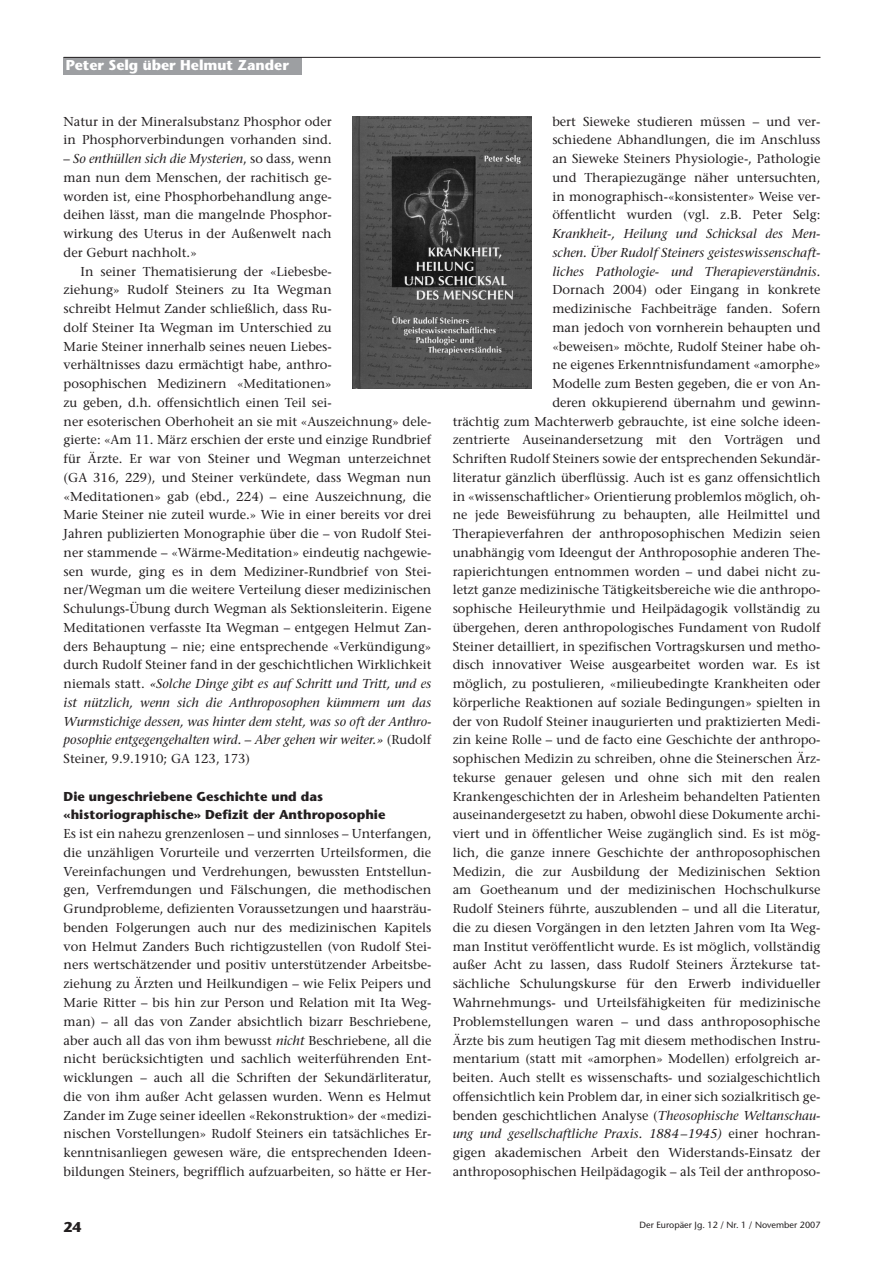
<style>
.page{position:relative;width:893px;height:1263px;background:#fff}
.page>*{position:absolute;margin:0;border:0;box-sizing:border-box;transform-origin:0 0}
.t1{font:700 14.25px "Stone Sans";color:#fff}
.t2{font:700 14.25px "Stone Sans";color:#231f20}
.t3{font:12.9px/18.8px "Stone Serif";color:#231f20;text-align:justify}
.t4{font:italic 12.9px/18.8px "Stone Serif";color:#231f20;text-align:justify}
.t5{font:700 12.9px/18.8px "Stone Sans";color:#231f20}
.t6{font:9px "Stone Sans";color:#231f20}
.s1{font-style:italic}
.s2{font-weight:600}
</style>
<div class="page">
<div style="left:64px;top:57px;width:238px;height:17px;background:#9d9fa2"></div>
<hr style="left:64px;top:57px;width:756px;height:1px;background:#231f20">
<img style="left:353px;top:116px;width:178px;height:272px">
<p class="t1" style="left:66px;top:60px;width:225px">Peter Selg über Helmut Zander</p>
<p class="t3" style="left:64px;top:113px;width:270px">Natur in der Mineralsubstanz Phosphor oder in Phosphorverbindungen vorhanden sind.</p>
<p class="t3" style="left:64px;top:151px;width:270px">– <span class="s1">So enthüllen sich die Mysterien</span>, so dass, wenn man nun dem Menschen, der rachitisch ge&shy;worden ist, eine Phosphorbehandlung ange&shy;deihen lässt, man die mangelnde Phosphor&shy;wirkung des Uterus in der Außenwelt nach der Geburt nachholt.»</p>
<p class="t3" style="left:64px;top:263px;width:369px;text-align:left;text-indent:17px">In seiner Thematisierung der «Liebesbe-<br>ziehung» Rudolf Steiners zu Ita Wegman<br>schreibt Helmut Zander schließlich, dass Ru-<br>dolf Steiner Ita Wegman im Unterschied zu<br>Marie Steiner innerhalb seines neuen Liebes-<br>verhältnisses dazu ermächtigt habe, anthro-<br>posophischen Medizinern «Meditationen»<br>zu geben, d.h. offensichtlich einen Teil sei-<br>ner esoterischen Oberhoheit an sie mit «Auszeichnung» dele&shy;gierte: «Am 11. März erschien der erste und einzige Rundbrief für Ärzte. Er war von Steiner und Wegman unterzeichnet (GA 316, 229), und Steiner verkündete, dass Wegman nun «Meditationen» gab (ebd., 224) – eine Auszeichnung, die Marie Steiner nie zuteil wurde.» Wie in einer bereits vor drei Jahren publizierten Monographie über die – von Rudolf Stei&shy;ner stammende – «Wärme-Meditation» eindeutig nachgewie&shy;sen wurde, ging es in dem Mediziner-Rundbrief von Stei&shy;ner/Wegman um die weitere Verteilung dieser medizinischen Schulungs-Übung durch Wegman als Sektionsleiterin. Eigene Meditationen verfasste Ita Wegman – entgegen Helmut Zan&shy;ders Behauptung – nie; eine entsprechende «Verkündigung» durch Rudolf Steiner fand in der geschichtlichen Wirklichkeit niemals statt. <span class="s1">«Solche Dinge gibt es auf Schritt und Tritt, und es ist nützlich, wenn sich die Anthroposophen kümmern um das Wurmstichige dessen, was hinter dem steht, was so oft der Anthro&shy;posophie entgegengehalten wird. – Aber gehen wir weiter.»</span> (Rudolf Steiner, 9.9.1910; GA 123, 173)</p>
<p class="t5" style="left:64px;top:788px;width:323px">Die ungeschriebene Geschichte und das «historiographische» Defizit der Anthroposophie</p>
<p class="t3" style="left:64px;top:826px;width:369px">Es ist ein nahezu grenzenlosen – und sinnloses – Unterfangen, die unzähligen Vorurteile und verzerrten Urteilsformen, die Vereinfachungen und Verdrehungen, bewussten Entstellun&shy;gen, Verfremdungen und Fälschungen, die methodischen Grundprobleme, defizienten Voraussetzungen und haarsträu&shy;benden Folgerungen auch nur des medizinischen Kapitels von Helmut Zanders Buch richtigzustellen (von Rudolf Stei&shy;ners wertschätzender und positiv unterstützender Arbeitsbe&shy;ziehung zu Ärzten und Heilkundigen – wie Felix Peipers und Marie Ritter – bis hin zur Person und Relation mit Ita Weg&shy;man) – all das von Zander absichtlich bizarr Beschriebene, aber auch all das von ihm bewusst <span class="s1">nicht</span> Beschriebene, all die nicht berücksichtigten und sachlich weiterführenden Ent&shy;wicklungen – auch all die Schriften der Sekundärliteratur, die von ihm außer Acht gelassen wurden. Wenn es Helmut Zander im Zuge seiner ideellen «Rekonstruktion» der «medizi&shy;nischen Vorstellungen» Rudolf Steiners ein tatsächliches Er&shy;kenntnisanliegen gewesen wäre, die entsprechenden Ideen&shy;bildungen Steiners, begrifflich aufzuarbeiten, so hätte er Her-</p>
<p class="t3" style="left:552px;top:113px;width:270px">bert Sieweke studieren müssen – und ver&shy;schiedene Abhandlungen, die im Anschluss an Sieweke Steiners Physiologie-, Pathologie und Therapiezugänge näher untersuchten, in monographisch-«konsistenter» Weise ver&shy;öffentlicht wurden (vgl. z.B. Peter Selg:</p>
<p class="t4" style="left:552px;top:226px;width:270px">Krankheit-, Heilung und Schicksal des Men&shy;schen. Über Rudolf Steiners geisteswissenschaft&shy;liches Pathologie- und Therapieverständnis.</p>
<p class="t3" style="left:453px;top:282px;width:369px;text-align:right">Dornach 2004) oder Eingang in konkrete<br>medizinische Fachbeiträge fanden. Sofern<br>man jedoch von <span class="s2">v</span>ornherein behaupten und<br>«beweisen» möchte, Rudolf Steiner habe oh-<br>ne eigenes Erkenntnisfundament «amorphe»<br>Modelle zum Besten gegeben, die er von An-<br>deren okkupierend übernahm und gewinn-<br>trächtig zum Machterwerb gebrauchte, ist eine solche ideen&shy;zentrierte Auseinandersetzung mit den Vorträgen und Schriften Rudolf Steiners sowie der entsprechenden Sekundär&shy;literatur gänzlich überflüssig. Auch ist es ganz offensichtlich in «wissenschaftlicher» Orientierung problemlos möglich, oh&shy;ne jede Beweisführung zu behaupten, alle Heilmittel und Therapieverfahren der anthroposophischen Medizin seien unabhängig vom Ideengut der Anthroposophie anderen The&shy;rapierichtungen entnommen worden – und dabei nicht zu&shy;letzt ganze medizinische Tätigkeitsbereiche wie die anthropo&shy;sophische Heileurythmie und Heilpädagogik vollständig zu übergehen, deren anthropologisches Fundament von Rudolf Steiner detailliert, in spezifischen Vortragskursen und metho&shy;disch innovativer Weise ausgearbeitet worden war. Es ist möglich, zu postulieren, «milieubedingte Krankheiten oder körperliche Reaktionen auf soziale Bedingungen» spielten in der von Rudolf Steiner inaugurierten und praktizierten Medi&shy;zin keine Rolle – und de facto eine Geschichte der anthropo&shy;sophischen Medizin zu schreiben, ohne die Steinerschen Ärz&shy;tekurse genauer gelesen und ohne sich mit den realen Krankengeschichten der in Arlesheim behandelten Patienten auseinandergesetzt zu haben, obwohl diese Dokumente archi&shy;viert und in öffentlicher Weise zugänglich sind. Es ist mög&shy;lich, die ganze innere Geschichte der anthroposophischen Medizin, die zur Ausbildung der Medizinischen Sektion am Goetheanum und der medizinischen Hochschulkurse Rudolf Steiners führte, auszublenden – und all die Literatur, die zu diesen Vorgängen in den letzten Jahren vom Ita Weg&shy;man Institut veröffentlicht wurde. Es ist möglich, vollständig außer Acht zu lassen, dass Rudolf Steiners Ärztekurse tat&shy;sächliche Schulungskurse für den Erwerb individueller Wahrnehmungs- und Urteilsfähigkeiten für medizinische Problemstellungen waren – und dass anthroposophische Ärzte bis zum heutigen Tag mit diesem methodischen Instru&shy;mentarium (statt mit «amorphen» Modellen) erfolgreich ar&shy;beiten. Auch stellt es wissenschafts- und sozialgeschichtlich offensichtlich kein Problem dar, in einer sich sozialkritisch ge&shy;benden geschichtlichen Analyse (<span class="s1">Theosophische Weltanschau&shy;ung und gesellschaftliche Praxis. 1884 –1945)</span> einer hochran&shy;gigen akademischen Arbeit den Widerstands-Einsatz der anthroposophischen Heilpädagogik – als Teil der anthroposo-</p>
<p class="t2" style="left:64px;top:1222px;width:19px">24</p>
<p class="t6" style="left:640px;top:1222px;width:182px">Der Europäer Jg. 12 / Nr. 1 / November 2007</p>
</div>
